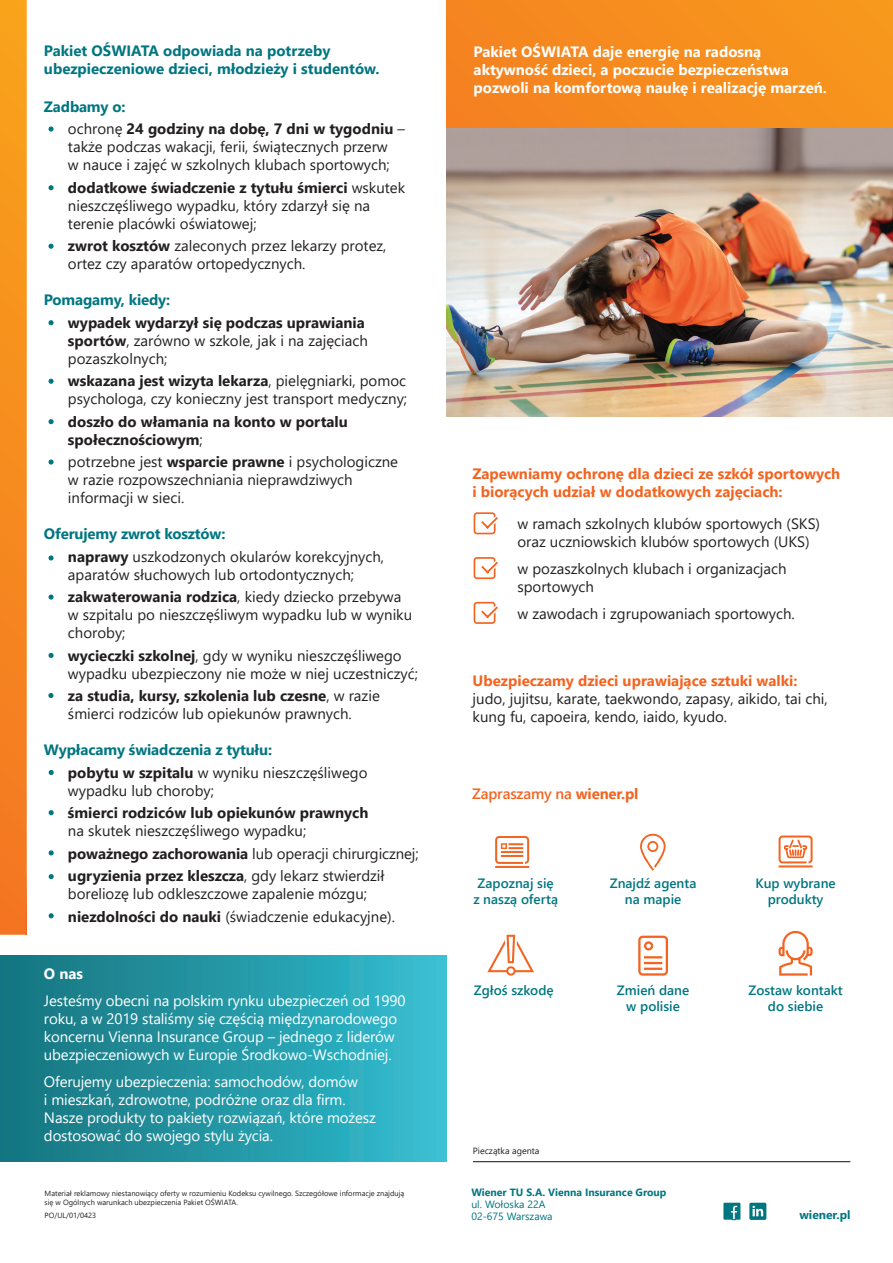
<style>
.page{position:relative;width:893px;height:1263px;background:#fff}
.page>*{position:absolute;margin:0;border:0;box-sizing:border-box;transform-origin:0 0}
.t1{font:15px/18px "Segoe UI";color:#231f20}
.t2{font:15px/18px "Segoe UI";letter-spacing:-.01em;color:#fff}
.t3{font:700 15px/22.5px "Segoe UI";color:#007681}
.t4{font:700 15px/22.5px "Segoe UI";color:#231f20}
.t5{font:700 15px/18px "Segoe UI";color:#f36421}
.t6{font:700 15px/18px "Segoe UI";color:#fff}
.t7{font:600 15px "Segoe UI";letter-spacing:-.01em;color:#f36421}
.t8{font:600 13.5px/16.2px "Segoe UI";color:#007681;text-align:center}
.t9{font:700 12px "Segoe UI";color:#007681}
.t10{font:700 10.5px "Segoe UI";color:#007681}
.t11{font:10.5px/12px "Segoe UI";color:#007681}
.t12{font:9px "Segoe UI";color:#231f20}
.t13{font:7.5px/9px "Segoe UI";color:#231f20}
.s1{color:#007681}
.s2{font-weight:400}
.s3{font-weight:700}
.s4{font-weight:700;color:#007681}
.s5{color:#231f20}
.s6{font-weight:400;color:#231f20}
</style>
<div class="page">
<svg style="left:495px;top:836px;width:34px;height:32px"></svg>
<svg style="left:447px;top:0;width:446px;height:129px;background:#f58c1f"></svg>
<img style="left:447px;top:129px;width:446px;height:287px">
<div style="left:0;top:956px;width:446px;height:206px;background:linear-gradient(to right,#14737d,#36bed1)"></div>
<svg style="left:474px;top:557px;width:24px;height:22px"></svg>
<svg style="left:474px;top:602px;width:24px;height:22px"></svg>
<svg style="left:474px;top:512px;width:24px;height:22px"></svg>
<svg style="left:48px;top:126px;width:6px;height:6px"></svg>
<svg style="left:48px;top:185px;width:6px;height:5px"></svg>
<svg style="left:48px;top:244px;width:6px;height:5px"></svg>
<div style="left:723px;top:1203px;width:17px;height:17px;background:#007681"></div>
<svg style="left:730px;top:1205px;width:8px;height:15px"></svg>
<div style="left:749px;top:1203px;width:17px;height:17px;background:#007681;border-radius:2px"></div>
<svg style="left:752px;top:1206px;width:11px;height:10px"></svg>
<hr style="left:473px;top:1161px;width:377px;height:1px;background:#0f1313">
<svg style="left:638px;top:936px;width:30px;height:40px"></svg>
<svg style="left:487px;top:935px;width:47px;height:41px"></svg>
<svg style="left:779px;top:931px;width:34px;height:45px"></svg>
<svg style="left:779px;top:835px;width:34px;height:32px"></svg>
<svg style="left:640px;top:834px;width:26px;height:37px"></svg>
<svg style="left:48px;top:320px;width:6px;height:5px"></svg>
<svg style="left:48px;top:379px;width:6px;height:5px"></svg>
<svg style="left:48px;top:419px;width:6px;height:5px"></svg>
<svg style="left:48px;top:459px;width:6px;height:6px"></svg>
<svg style="left:48px;top:555px;width:6px;height:5px"></svg>
<svg style="left:48px;top:594px;width:6px;height:6px"></svg>
<svg style="left:48px;top:653px;width:6px;height:5px"></svg>
<svg style="left:49px;top:770px;width:5px;height:5px"></svg>
<svg style="left:49px;top:810px;width:5px;height:5px"></svg>
<svg style="left:0;top:0;width:27px;height:935px;background:#f68c1e"></svg>
<svg style="left:49px;top:913px;width:5px;height:5px"></svg>
<svg style="left:49px;top:874px;width:5px;height:5px"></svg>
<svg style="left:49px;top:850px;width:5px;height:5px"></svg>
<svg style="left:48px;top:693px;width:5px;height:5px"></svg>
<p class="t3" style="left:44px;top:40px;width:337px;line-height:18px">Pakiet OŚWIATA odpowiada na potrzeby ubezpieczeniowe dzieci, młodzieży i studentów.</p>
<p class="t4" style="left:68px;top:94px;width:339px;text-indent:-24px"><span class="s1">Zadbamy o:<br></span><span class="s2">ochronę</span> 24 godziny na dobę, 7 dni w tygodniu <span class="s2">–</span></p>
<p class="t1" style="left:68px;top:136px;width:323px">także podczas wakacji, ferii, świątecznych przerw w nauce i zajęć w szkolnych klubach sportowych;</p>
<p class="t1" style="left:68px;top:177px;width:339px"><span class="s3">dodatkowe świadczenie z tytułu śmierci</span> wskutek nieszczęśliwego wypadku, który zdarzył się na terenie placówki oświatowej;</p>
<p class="t1" style="left:68px;top:235px;width:320px"><span class="s3">zwrot kosztów</span> zaleconych przez lekarzy protez, ortez czy aparatów ortopedycznych.</p>
<p class="t3" style="left:44px;top:287px;width:128px">Pomagamy, kiedy:</p>
<p class="t1" style="left:68px;top:312px;width:301px"><span class="s3">wypadek wydarzył się podczas uprawiania sportów</span>, zarówno w szkole, jak i na zajęciach pozaszkolnych;</p>
<p class="t1" style="left:68px;top:370px;width:341px"><span class="s3">wskazana jest wizyta lekarza</span>, pielęgniarki, pomoc psychologa, czy konieczny jest transport medyczny;</p>
<p class="t4" style="left:68px;top:411px;width:281px;line-height:18px">doszło do włamania na konto w portalu społecznościowym<span class="s2">;</span></p>
<p class="t1" style="left:68px;top:451px;width:332px">potrzebne jest <span class="s3">wsparcie prawne</span> i psychologiczne w razie rozpowszechniania nieprawdziwych informacji w sieci.</p>
<p class="t1" style="left:68px;top:521px;width:318px;line-height:22.5px;text-indent:-24px"><span class="s4">Oferujemy zwrot kosztów:<br></span><span class="s3">naprawy</span> uszkodzonych okularów korekcyjnych,</p>
<p class="t1" style="left:68px;top:562px;width:335px;line-height:22.5px">aparatów słuchowych lub ortodontycznych; <span class="s3">zakwaterowania rodzica</span>, kiedy dziecko przebywa</p>
<p class="t1" style="left:68px;top:604px;width:346px">w szpitalu po nieszczęśliwym wypadku lub w wyniku choroby;</p>
<p class="t1" style="left:68px;top:645px;width:351px"><span class="s3">wycieczki szkolnej</span>, gdy w wyniku nieszczęśliwego wypadku ubezpieczony nie może w niej uczestniczyć;</p>
<p class="t1" style="left:68px;top:685px;width:313px"><span class="s3">za studia, kursy, szkolenia lub czesne</span>, w razie śmierci rodziców lub opiekunów prawnych.</p>
<p class="t3" style="left:68px;top:737px;width:301px;text-indent:-24px">Wypłacamy świadczenia z tytułu:<br><span class="s5">pobytu w szpitalu</span> <span class="s6">w wyniku nieszczęśliwego</span></p>
<p class="t1" style="left:68px;top:780px;width:148px">wypadku lub choroby;</p>
<p class="t4" style="left:68px;top:800px;width:302px">śmierci rodziców lub opiekunów prawnych</p>
<p class="t1" style="left:68px;top:818px;width:352px;line-height:22.5px">na skutek nieszczęśliwego wypadku;<br><span class="s3">poważnego zachorowania</span> lub operacji chirurgicznej; <span class="s3">ugryzienia przez kleszcza</span>, gdy lekarz stwierdził</p>
<p class="t1" style="left:68px;top:881px;width:329px;line-height:22.5px">boreliozę lub odkleszczowe zapalenie mózgu; <span class="s3">niezdolności do nauki</span> (świadczenie edukacyjne).</p>
<p class="t6" style="left:44px;top:964px;width:41px">O nas</p>
<p class="t2" style="left:44px;top:990px;width:363px">Jesteśmy obecni na polskim rynku ubezpieczeń od 1990 roku, a w 2019 staliśmy się częścią międzynarodowego koncernu Vienna Insurance Group – jednego z liderów ubezpieczeniowych w Europie Środkowo-Wschodniej.</p>
<p class="t2" style="left:44px;top:1071px;width:333px">Oferujemy ubezpieczenia: samochodów, domów<br>i mieszkań, zdrowotne, podróżne oraz dla firm.<br>Nasze produkty to pakiety rozwiązań, które możesz dostosować do swojego stylu życia.</p>
<p class="t13" style="left:45px;top:1188px;width:361px">Materiał reklamowy niestanowiący oferty w rozumieniu Kodeksu cywilnego. Szczegółowe informacje znajdują się w Ogólnych warunkach ubezpieczenia Pakiet OŚWIATA.</p>
<p class="t13" style="left:45px;top:1210px;width:53px">PO/UL/01/0423</p>
<p class="t6" style="left:474px;top:42px;width:355px">Pakiet OŚWIATA daje energię na radosną aktywność dzieci, a poczucie bezpieczeństwa pozwoli na komfortową naukę i realizację marzeń.</p>
<p class="t5" style="left:472px;top:464px;width:369px">Zapewniamy ochronę dla dzieci ze szkół sportowych i biorących udział w dodatkowych zajęciach:</p>
<p class="t1" style="left:517px;top:513px;width:304px">w ramach szkolnych klubów sportowych (SKS) oraz uczniowskich klubów sportowych (UKS)</p>
<p class="t1" style="left:517px;top:558px;width:271px">w pozaszkolnych klubach i organizacjach sportowych</p>
<p class="t1" style="left:517px;top:603px;width:279px">w zawodach i zgrupowaniach sportowych.</p>
<p class="t5" style="left:473px;top:671px;width:326px">Ubezpieczamy dzieci uprawiające sztuki walki:</p>
<p class="t1" style="left:473px;top:689px;width:357px">judo, jujitsu, karate, taekwondo, zapasy, aikido, tai chi, kung fu, capoeira, kendo, iaido, kyudo.</p>
<p class="t7" style="left:472px;top:779px;width:168px">Zapraszamy na <span class="s3">wiener.pl</span></p>
<p class="t8" style="left:473px;top:874px;width:86px">Zapoznaj się z naszą ofertą</p>
<p class="t8" style="left:610px;top:874px;width:88px">Znajdź agenta na mapie</p>
<p class="t8" style="left:755px;top:874px;width:82px">Kup wybrane produkty</p>
<p class="t8" style="left:474px;top:981px;width:81px">Zgłoś szkodę</p>
<p class="t8" style="left:617px;top:981px;width:74px">Zmień dane w polisie</p>
<p class="t8" style="left:748px;top:981px;width:96px">Zostaw kontakt do siebie</p>
<p class="t12" style="left:473px;top:1142px;width:68px">Pieczątka agenta</p>
<p class="t10" style="left:471px;top:1182px;width:197px">Wiener TU S.A. Vienna Insurance Group</p>
<p class="t11" style="left:471px;top:1197px;width:83px">ul. Wołoska 22A<br>02-675 Warszawa</p>
<p class="t9" style="left:799px;top:1203px;width:53px">wiener.pl</p>
</div>
